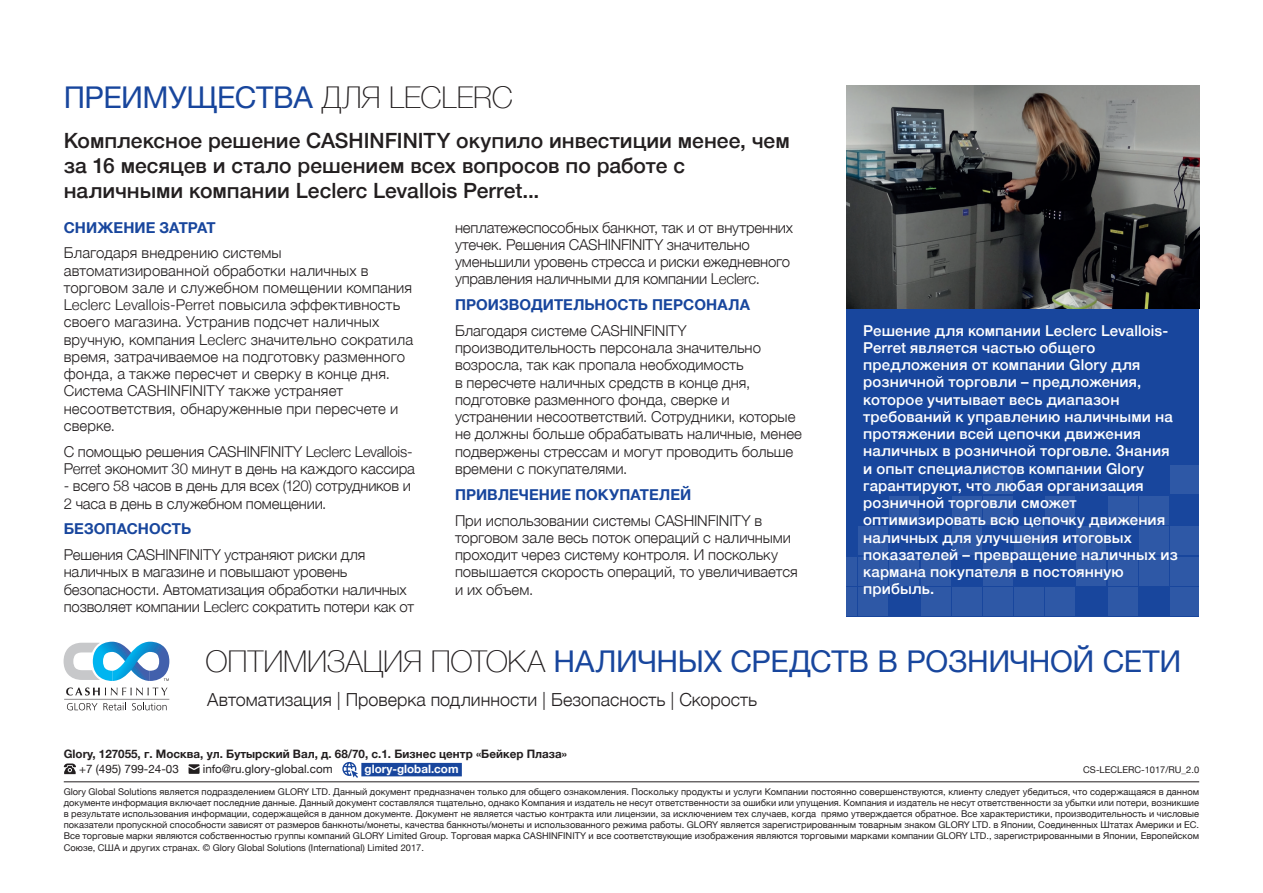
<style>
.page{position:relative;width:1263px;height:893px;background:#fff}
.page>*{position:absolute;margin:0;border:0;box-sizing:border-box;transform-origin:0 0}
.t1{font:30px "Helvetica Neue";letter-spacing:-.015em;color:#18469d}
.t2{font:500 21px/25.2px "Helvetica Neue";color:#231f20}
.t3{font:300 18px "Helvetica Neue";color:#231f20}
.t4{font:300 15px/17.2px "Helvetica Neue";letter-spacing:-.005em;color:#231f20}
.t5{font:500 15px/17.2px "Helvetica Neue";letter-spacing:.01em;color:#fff}
.t6{font:700 15px "Helvetica Neue";color:#18469d}
.t7{font:700 11.7px "Helvetica Neue";color:#231f20}
.t8{font:11.7px "Helvetica Neue";color:#231f20}
.t9{font:700 11.7px "Helvetica Neue";color:#fff}
.t10{font:9.3px/11.1px "Helvetica Neue";color:#231f20;text-align:justify}
.s1{font-weight:100;color:#231f20}
</style>
<div class="page">
<hr style="left:64px;top:781px;width:1135px;height:1px;background:#231f20">
<div style="left:361px;top:763px;width:101px;height:13px;background:#18469d"></div>
<svg style="left:64px;top:763px;width:12px;height:11px"></svg>
<svg style="left:189px;top:764px;width:11px;height:10px"></svg>
<svg style="left:342px;top:762px;width:16px;height:16px"></svg>
<div style="left:846px;top:294px;width:353px;height:323px;background:#18469d"></div>
<img style="left:846px;top:85px;width:353px;height:223px">
<div style="left:983px;top:465px;width:29px;height:29px;background:#2e58a6"></div>
<div style="left:1170px;top:465px;width:29px;height:29px;background:#2e58a6"></div>
<div style="left:890px;top:496px;width:29px;height:28px;background:#2e58a6"></div>
<div style="left:952px;top:496px;width:29px;height:28px;background:#2e58a6"></div>
<div style="left:983px;top:496px;width:29px;height:28px;background:#2e58a6"></div>
<div style="left:1046px;top:496px;width:29px;height:28px;background:#2e58a6"></div>
<div style="left:1108px;top:496px;width:29px;height:28px;background:#2e58a6"></div>
<div style="left:1139px;top:496px;width:29px;height:28px;background:#2e58a6"></div>
<div style="left:859px;top:526px;width:29px;height:29px;background:#2e58a6"></div>
<div style="left:952px;top:526px;width:29px;height:29px;background:#2e58a6"></div>
<div style="left:1014px;top:526px;width:30px;height:29px;background:#2e58a6"></div>
<div style="left:1077px;top:526px;width:29px;height:29px;background:#2e58a6"></div>
<div style="left:1139px;top:526px;width:29px;height:29px;background:#2e58a6"></div>
<div style="left:1170px;top:526px;width:29px;height:29px;background:#2e58a6"></div>
<div style="left:846px;top:557px;width:10px;height:29px;background:#2e58a6"></div>
<div style="left:859px;top:557px;width:29px;height:29px;background:#2e58a6"></div>
<div style="left:890px;top:557px;width:29px;height:29px;background:#2e58a6"></div>
<div style="left:921px;top:557px;width:29px;height:29px;background:#2e58a6"></div>
<div style="left:983px;top:557px;width:29px;height:29px;background:#2e58a6"></div>
<div style="left:1077px;top:557px;width:29px;height:29px;background:#2e58a6"></div>
<div style="left:1108px;top:557px;width:29px;height:29px;background:#2e58a6"></div>
<div style="left:1139px;top:557px;width:29px;height:29px;background:#2e58a6"></div>
<div style="left:1170px;top:557px;width:29px;height:29px;background:#2e58a6"></div>
<div style="left:846px;top:588px;width:10px;height:28px;background:#2e58a6"></div>
<div style="left:859px;top:588px;width:29px;height:28px;background:#2e58a6"></div>
<div style="left:921px;top:588px;width:29px;height:28px;background:#2e58a6"></div>
<div style="left:952px;top:588px;width:29px;height:28px;background:#2e58a6"></div>
<div style="left:983px;top:588px;width:29px;height:28px;background:#2e58a6"></div>
<div style="left:1014px;top:588px;width:30px;height:28px;background:#2e58a6"></div>
<div style="left:1046px;top:588px;width:29px;height:28px;background:#2e58a6"></div>
<div style="left:1108px;top:588px;width:29px;height:28px;background:#2e58a6"></div>
<div style="left:1170px;top:588px;width:29px;height:28px;background:#2e58a6"></div>
<svg style="left:63px;top:641px;width:107px;height:70px"></svg>
<h1 class="t1" style="left:64px;top:75px;width:451px">ПРЕИМУЩЕСТВА <span class="s1">ДЛЯ LECLERC</span></h1>
<h2 class="t2" style="left:64px;top:126px;width:727px">Комплексное решение CASHINFINITY окупило инвестиции менее, чем за 16 месяцев и стало решением всех вопросов по работе с наличными компании Leclerc Levallois Perret...</h2>
<p class="t6" style="left:64px;top:216px;width:154px">СНИЖЕНИЕ ЗАТРАТ</p>
<p class="t4" style="left:64px;top:243px;width:351px">Благодаря внедрению системы автоматизированной обработки наличных в торговом зале и служебном помещении компания Leclerc Levallois-Perret повысила эффективность своего магазина. Устранив подсчет наличных вручную, компания Leclerc значительно сократила время, затрачиваемое на подготовку разменного фонда, а также пересчет и сверку в конце дня.<br>Система CASHINFINITY также устраняет несоответствия, обнаруженные при пересчете и сверке.</p>
<p class="t4" style="left:64px;top:442px;width:353px">С помощью решения CASHINFINITY Leclerc Levallois-<br>Perret экономит 30 минут в день на каждого кассира</p>
<p class="t4" style="left:64px;top:476px;width:349px">- всего 58 часов в день для всех (120) сотрудников и<br>2 часа в день в служебном помещении.</p>
<p class="t6" style="left:64px;top:517px;width:129px">БЕЗОПАСНОСТЬ</p>
<p class="t4" style="left:64px;top:545px;width:352px">Решения CASHINFINITY устраняют риски для наличных в магазине и повышают уровень безопасности. Автоматизация обработки наличных позволяет компании Leclerc сократить потери как от</p>
<p class="t4" style="left:455px;top:218px;width:340px">неплатежеспособных банкнот, так и от внутренних утечек. Решения CASHINFINITY значительно уменьшили уровень стресса и риски ежедневного управления наличными для компании Leclerc.</p>
<p class="t6" style="left:455px;top:293px;width:296px">ПРОИЗВОДИТЕЛЬНОСТЬ ПЕРСОНАЛА</p>
<p class="t4" style="left:455px;top:321px;width:349px">Благодаря системе CASHINFINITY производительность персонала значительно возросла, так как пропала необходимость<br>в пересчете наличных средств в конце дня, подготовке разменного фонда, сверке и устранении несоответствий. Сотрудники, которые не должны больше обрабатывать наличные, менее подвержены стрессам и могут проводить больше времени с покупателями.</p>
<p class="t6" style="left:455px;top:483px;width:238px">ПРИВЛЕЧЕНИЕ ПОКУПАТЕЛЕЙ</p>
<p class="t4" style="left:455px;top:510px;width:344px">При использовании системы CASHINFINITY в торговом зале весь поток операций с наличными проходит через систему контроля. И поскольку повышается скорость операций, то увеличивается и их объем.</p>
<p class="t5" style="left:863px;top:320px;width:316px">Решение для компании Leclerc Levallois-Perret является частью общего предложения от компании Glory для розничной торговли – предложения, которое учитывает весь диапазон требований к управлению наличными на протяжении всей цепочки движения наличных в розничной торговле. Знания и опыт специалистов компании Glory гарантируют, что любая организация розничной торговли сможет оптимизировать всю цепочку движения наличных для улучшения итоговых показателей – превращение наличных из кармана покупателя в постоянную прибыль.</p>
<h1 class="t1" style="left:206px;top:639px;width:977px"><span class="s1">ОПТИМИЗАЦИЯ ПОТОКА</span> НАЛИЧНЫХ СРЕДСТВ В РОЗНИЧНОЙ СЕТИ</h1>
<p class="t3" style="left:207px;top:685px;width:551px">Автоматизация | Проверка подлинности | Безопасность | Скорость</p>
<p class="t7" style="left:64px;top:745px;width:505px">Glory, 127055, г. Москва, ул. Бутырский Вал, д. 68/70, с.1. Бизнес центр «Бейкер Плаза»</p>
<p class="t8" style="left:79px;top:760px;width:101px">+7 (495) 799-24-03</p>
<p class="t8" style="left:203px;top:760px;width:131px">info@ru.glory-global.com</p>
<p class="t9" style="left:365px;top:760px;width:96px">glory-global.com</p>
<p class="t10" style="left:64px;top:786px;width:1137px">Glory Global Solutions является подразделением GLORY LTD. Данный документ предназначен только для общего ознакомления. Поскольку продукты и услуги Компании постоянно совершенствуются, клиенту следует убедиться, что содержащаяся в данном документе информация включает последние данные. Данный документ составлялся тщательно, однако Компания и издатель не несут ответственности за ошибки или упущения. Компания и издатель не несут ответственности за убытки или потери, возникшие в результате использования информации, содержащейся в данном документе. Документ не является частью контракта или лицензии, за исключением тех случаев, когда прямо утверждается обратное. Все характеристики, производительность и числовые показатели пропускной способности зависят от размеров банкноты/монеты, качества банкноты/монеты и использованного режима работы. GLORY является зарегистрированным товарным знаком GLORY LTD. в Японии, Соединенных Штатах Америки и ЕС.<br>Все торговые марки являются собственностью группы компаний GLORY Limited Group. Торговая марка CASHINFINITY и все соответствующие изображения являются торговыми марками компании GLORY LTD., зарегистрированными в Японии, Европейском Союзе, США и других странах. © Glory Global Solutions (International) Limited 2017.</p>
<p class="t10" style="left:1083px;top:765px;width:117px">CS-LECLERC-1017/RU_2.0</p>
</div>
